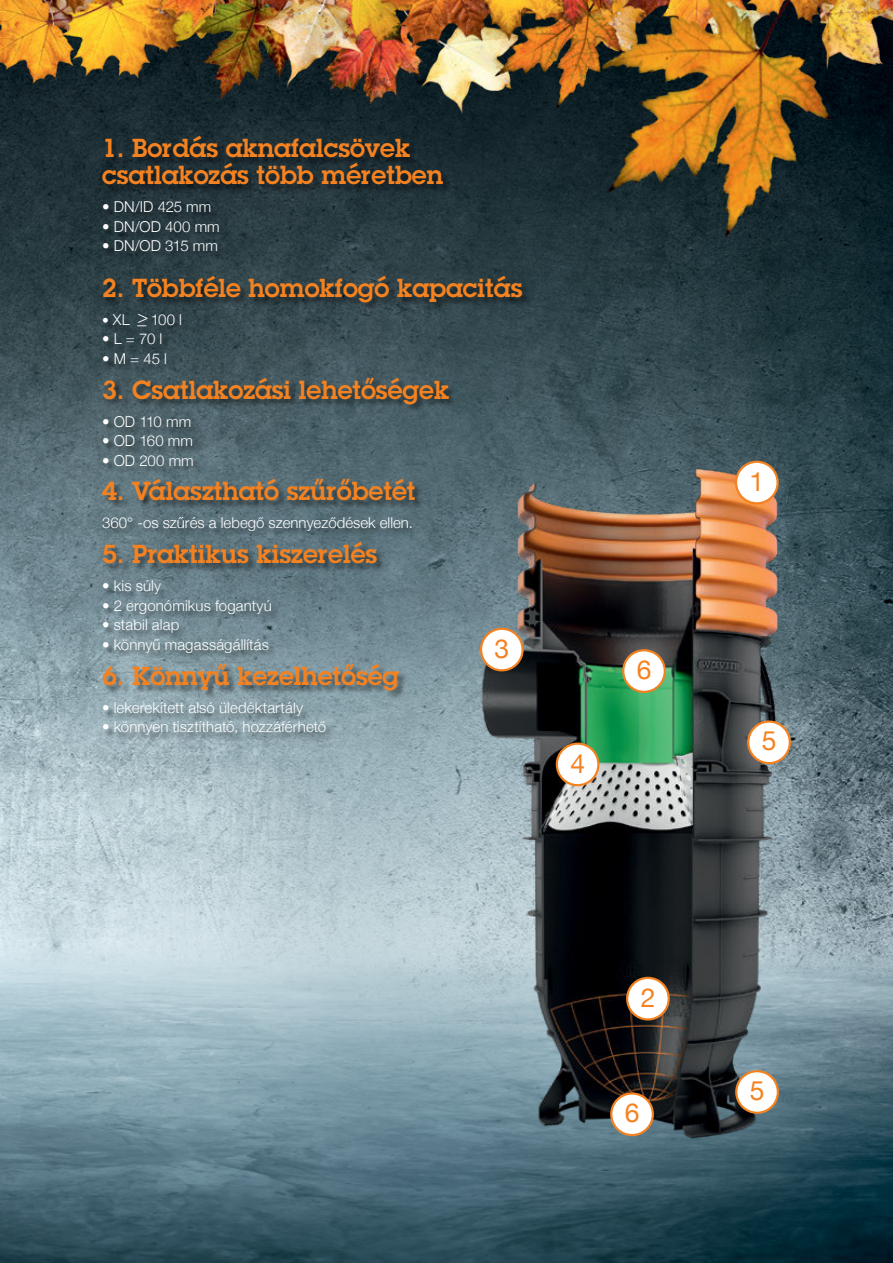
<style>
.page{position:relative;width:893px;height:1263px;background:#fff}
.page>*{position:absolute;margin:0;border:0;box-sizing:border-box;transform-origin:0 0}
.t1{font:26.4px "Helvetica Neue";color:#f58220}
.t2{font:600 25.5px/27px "Lubalin Graphfor Wavin";color:#f58220}
.t3{font:300 18px "Helvetica Neue";color:#fff}
.t4{font:300 15px "Helvetica Neue";letter-spacing:.005em;color:#fff}
.s1{font-size:13.5px}
</style>
<div class="page">
<img style="left:0;top:140px;width:893px;height:1123px">
<img style="left:1px;top:0;width:892px;height:140px">
<img style="left:580px;top:0;width:292px;height:253px">
<div style="left:102px;top:137px;width:350px;height:124px;background:#000;opacity:.5"></div>
<div style="left:103px;top:276px;width:428px;height:97px;background:#000;opacity:.5"></div>
<div style="left:103px;top:377px;width:355px;height:98px;background:#000;opacity:.5"></div>
<div style="left:102px;top:479px;width:321px;height:61px;background:#000;opacity:.5"></div>
<div style="left:103px;top:543px;width:283px;height:118px;background:#000;opacity:.5"></div>
<div style="left:103px;top:664px;width:305px;height:80px;background:#000;opacity:.5"></div>
<img style="left:465px;top:461px;width:322px;height:700px">
<div style="left:736px;top:462px;width:42px;height:41px;background:#fff;border-radius:50%"></div>
<div style="left:735px;top:461px;width:44px;height:43px;border:2px solid #f58220;border-radius:50%"></div>
<div style="left:748px;top:721px;width:42px;height:42px;background:#fff;border-radius:50%"></div>
<div style="left:747px;top:720px;width:44px;height:44px;border:2px solid #f58220;border-radius:50%"></div>
<div style="left:623px;top:650px;width:42px;height:42px;background:#fff;border-radius:50%"></div>
<div style="left:622px;top:649px;width:44px;height:44px;border:2px solid #f58220;border-radius:50%"></div>
<div style="left:481px;top:629px;width:42px;height:41px;background:#fff;border-radius:50%"></div>
<div style="left:480px;top:628px;width:44px;height:43px;border:2px solid #f58220;border-radius:50%"></div>
<div style="left:557px;top:744px;width:41px;height:41px;background:#fff;border-radius:50%"></div>
<div style="left:556px;top:742px;width:43px;height:44px;border:2px solid #f58220;border-radius:50%"></div>
<div style="left:627px;top:978px;width:42px;height:41px;background:#fff;border-radius:50%"></div>
<div style="left:626px;top:977px;width:44px;height:43px;border:2px solid #f58220;border-radius:50%"></div>
<div style="left:611px;top:1093px;width:42px;height:42px;background:#fff;border-radius:50%"></div>
<div style="left:610px;top:1092px;width:44px;height:44px;border:2px solid #f58220;border-radius:50%"></div>
<div style="left:736px;top:1071px;width:42px;height:42px;background:#fff;border-radius:50%"></div>
<div style="left:735px;top:1070px;width:44px;height:44px;border:2px solid #f58220;border-radius:50%"></div>
<hr style="left:0;top:0;width:1px;height:247px;background:#000;opacity:.25">
<h2 class="t2" style="left:102px;top:134px;width:342px">1. Bordás aknafalcsövek csatlakozás több méretben</h2>
<p class="t4" style="left:102px;top:195px;width:111px">• DN/ID 425 mm</p>
<p class="t4" style="left:102px;top:215px;width:119px">• DN/OD 400 mm</p>
<p class="t4" style="left:102px;top:234px;width:117px">• DN/OD 315 mm</p>
<h2 class="t2" style="left:102px;top:273px;width:422px">2. Többféle homokfogó kapacitás</h2>
<p class="t4" style="left:102px;top:313px;width:29px"><span class="s1">•</span> XL</p>
<p class="t4" style="left:151px;top:313px;width:33px">100 l</p>
<p class="t4" style="left:102px;top:333px;width:62px">• L = 70 l</p>
<p class="t4" style="left:102px;top:346px;width:67px">• M = 45 l</p>
<h2 class="t2" style="left:102px;top:375px;width:349px">3. Csatlakozási lehetőségek</h2>
<p class="t4" style="left:102px;top:409px;width:91px">• OD 110 mm</p>
<p class="t4" style="left:102px;top:429px;width:92px">• OD 160 mm</p>
<p class="t4" style="left:102px;top:448px;width:93px">• OD 200 mm</p>
<h2 class="t2" style="left:102px;top:476px;width:315px">4. Választható szűrőbetét</h2>
<p class="t4" style="left:102px;top:511px;width:313px">360° -os szűrés a lebegő szennyeződések ellen.</p>
<h2 class="t2" style="left:102px;top:540px;width:277px">5. Praktikus kiszerelés</h2>
<p class="t4" style="left:102px;top:574px;width:61px">• kis súly</p>
<p class="t4" style="left:102px;top:593px;width:171px">• 2 ergonómikus fogantyú</p>
<p class="t4" style="left:102px;top:613px;width:79px">• stabil alap</p>
<p class="t4" style="left:102px;top:632px;width:168px">• könnyű magasságállítás</p>
<h2 class="t2" style="left:102px;top:661px;width:299px">6. Könnyű kezelhetőség</h2>
<p class="t4" style="left:102px;top:695px;width:202px">• lekerekített alsó üledéktartály</p>
<p class="t4" style="left:102px;top:715px;width:226px">• könnyen tisztítható, hozzáférhető</p>
<p class="t3" style="left:137px;top:309px;width:12px">&gt;_</p>
<h1 class="t1" style="left:495px;top:633px;width:16px">3</h1>
<h1 class="t1" style="left:570px;top:748px;width:16px">4</h1>
<h1 class="t1" style="left:637px;top:655px;width:16px">6</h1>
<h1 class="t1" style="left:641px;top:982px;width:16px">2</h1>
<h1 class="t1" style="left:625px;top:1098px;width:16px">6</h1>
<h1 class="t1" style="left:750px;top:466px;width:16px">1</h1>
<h1 class="t1" style="left:762px;top:726px;width:16px">5</h1>
<h1 class="t1" style="left:750px;top:1075px;width:16px">5</h1>
</div>
